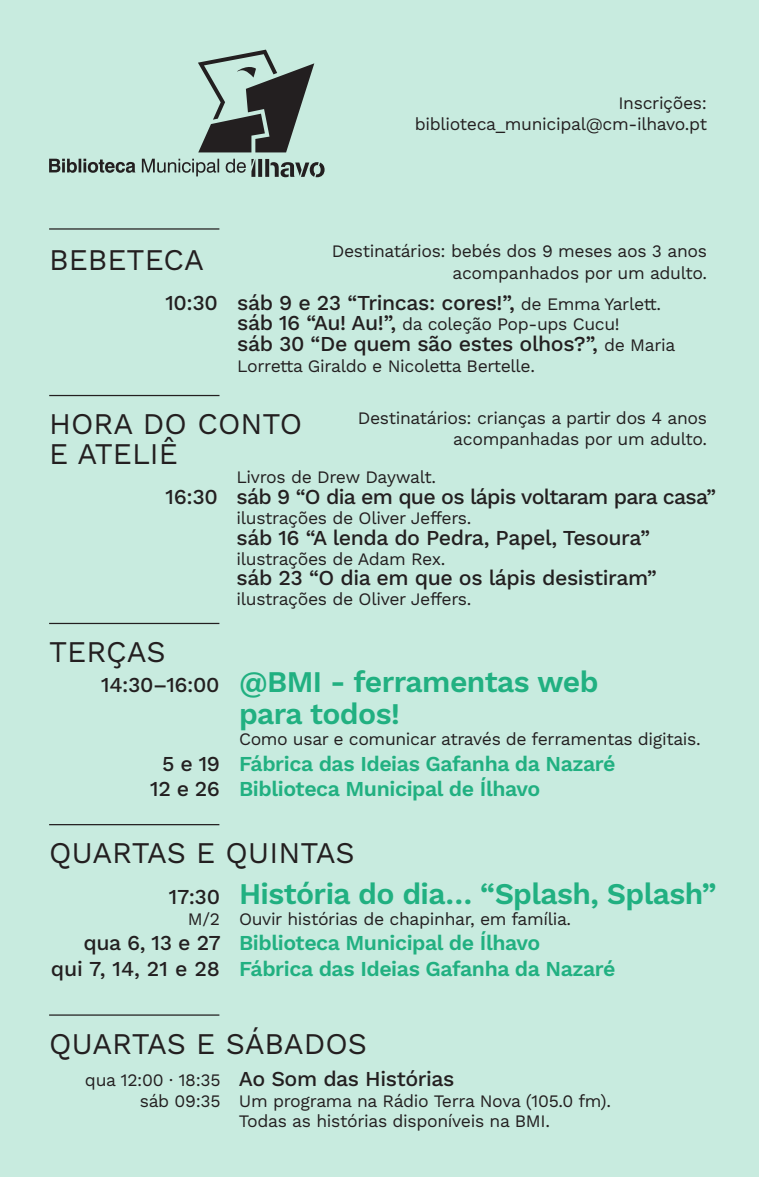
<style>
.page{position:relative;width:759px;height:1177px;background:#fff}
.page>*{position:absolute;margin:0;border:0;box-sizing:border-box;transform-origin:0 0}
.AGENDA{font:30px "Work Sans";color:#231f20}
.AGENDA-2{font:600 30px "Work Sans";letter-spacing:-.02em;color:#21b081}
.AGENDA-3{font:500 21.25px "Work Sans";letter-spacing:-.02em;color:#231f20}
.AGENDA-4{font:600 21.25px/25.5px "Work Sans";letter-spacing:-.02em;color:#21b081}
.AGENDA-5{font:17.5px/20.8px "Work Sans";letter-spacing:-.02em;color:#231f20}
.s1{font-weight:400;font-size:17.5px}
.s2{font-weight:500;font-size:21.25px}
</style>
<div class="page">
<div style="left:0;top:0;width:758px;height:1176px;background:#c8ebdf"></div>
<hr style="left:49px;top:395px;width:170px;height:1px;background:#231f20">
<hr style="left:49px;top:228px;width:170px;height:1px;background:#231f20">
<hr style="left:49px;top:623px;width:170px;height:1px;background:#231f20">
<hr style="left:49px;top:824px;width:170px;height:1px;background:#231f20">
<hr style="left:49px;top:1014px;width:170px;height:1px;background:#231f20">
<svg style="left:49px;top:50px;width:275px;height:127px"></svg>
<svg style="left:758px;top:813px;width:1px;height:363px"></svg>
<p class="AGENDA-5" style="left:618px;top:93px;width:90px">Inscrições:</p>
<p class="AGENDA-5" style="left:414px;top:114px;width:293px">biblioteca_municipal@cm-ilhavo.pt</p>
<p class="AGENDA" style="left:49px;top:241px;width:156px">BEBETECA</p>
<p class="AGENDA-3" style="left:165px;top:290px;width:54px">10:30</p>
<p class="AGENDA-5" style="left:331px;top:242px;width:376px">Destinatários: bebés dos 9 meses aos 3 anos</p>
<p class="AGENDA-5" style="left:452px;top:263px;width:256px">acompanhados por um adulto.</p>
<p class="AGENDA-3" style="left:237px;top:290px;width:425px">sáb 9 e 23 “Trincas: cores!”, <span class="s1">de Emma Yarlett.</span></p>
<p class="AGENDA-5" style="left:237px;top:315px;width:384px"><span class="s2">sáb 16 “Au! Au!”,</span> da coleção Pop-ups Cucu!</p>
<p class="AGENDA-3" style="left:237px;top:331px;width:439px">sáb 30 “De quem são estes olhos?”, <span class="s1">de Maria</span></p>
<p class="AGENDA-5" style="left:237px;top:356px;width:299px">Lorretta Giraldo e Nicoletta Bertelle.</p>
<p class="AGENDA" style="left:49px;top:406px;width:255px">HORA DO CONTO</p>
<p class="AGENDA" style="left:49px;top:436px;width:130px">E ATELIÊ</p>
<p class="AGENDA-5" style="left:357px;top:408px;width:350px">Destinatários: crianças a partir dos 4 anos</p>
<p class="AGENDA-5" style="left:453px;top:429px;width:255px">acompanhadas por um adulto.</p>
<p class="AGENDA-3" style="left:165px;top:484px;width:54px">16:30</p>
<p class="AGENDA" style="left:49px;top:634px;width:118px">TERÇAS</p>
<p class="AGENDA-3" style="left:101px;top:672px;width:120px">14:30–16:00</p>
<p class="AGENDA-3" style="left:162px;top:750px;width:59px">5 e 19</p>
<p class="AGENDA-3" style="left:150px;top:776px;width:72px">12 e 26</p>
<p class="AGENDA-5" style="left:236px;top:467px;width:201px">Livros de Drew Daywalt.</p>
<p class="AGENDA-3" style="left:236px;top:484px;width:481px">sáb 9 “O dia em que os lápis voltaram para casa”</p>
<p class="AGENDA-5" style="left:236px;top:508px;width:236px">ilustrações de Oliver Jeffers.</p>
<p class="AGENDA-3" style="left:236px;top:525px;width:415px">sáb 16 “A lenda do Pedra, Papel, Tesoura”</p>
<p class="AGENDA-5" style="left:236px;top:549px;width:210px">ilustrações de Adam Rex.</p>
<p class="AGENDA-3" style="left:236px;top:565px;width:421px">sáb 23 “O dia em que os lápis desistiram”</p>
<p class="AGENDA-5" style="left:236px;top:589px;width:236px">ilustrações de Oliver Jeffers.</p>
<p class="AGENDA-2" style="left:239px;top:664px;width:361px">@BMI - ferramentas web</p>
<p class="AGENDA-2" style="left:239px;top:696px;width:162px">para todos!</p>
<p class="AGENDA-5" style="left:239px;top:729px;width:463px">Como usar e comunicar através de ferramentas digitais.</p>
<p class="AGENDA-4" style="left:239px;top:751px;width:378px">Fábrica das Ideias Gafanha da Nazaré<br>Biblioteca Municipal de Ílhavo</p>
<p class="AGENDA" style="left:49px;top:835px;width:307px">QUARTAS E QUINTAS</p>
<p class="AGENDA-3" style="left:168px;top:884px;width:53px">17:30</p>
<p class="AGENDA-5" style="left:188px;top:909px;width:34px">M/2</p>
<p class="AGENDA-3" style="left:84px;top:930px;width:138px">qua 6, 13 e 27</p>
<p class="AGENDA-3" style="left:51px;top:956px;width:171px">qui 7, 14, 21 e 28</p>
<p class="AGENDA-2" style="left:239px;top:876px;width:478px">História do dia… “Splash, Splash”</p>
<p class="AGENDA-5" style="left:239px;top:908px;width:333px">Ouvir histórias de chapinhar, em família.</p>
<p class="AGENDA-4" style="left:239px;top:931px;width:303px">Biblioteca Municipal de Ílhavo</p>
<p class="AGENDA-4" style="left:239px;top:956px;width:378px">Fábrica das Ideias Gafanha da Nazaré</p>
<p class="AGENDA" style="left:49px;top:1025px;width:319px">QUARTAS E SÁBADOS</p>
<p class="AGENDA-5" style="left:85px;top:1070px;width:137px">qua 12:00 . 18:35</p>
<p class="AGENDA-5" style="left:140px;top:1091px;width:82px">sáb 09:35</p>
<p class="AGENDA-3" style="left:239px;top:1066px;width:217px">Ao Som das Histórias</p>
<p class="AGENDA-5" style="left:239px;top:1090px;width:373px">Um programa na Rádio Terra Nova (105.0 fm).<br>Todas as histórias disponíveis na BMI.</p>
</div>
